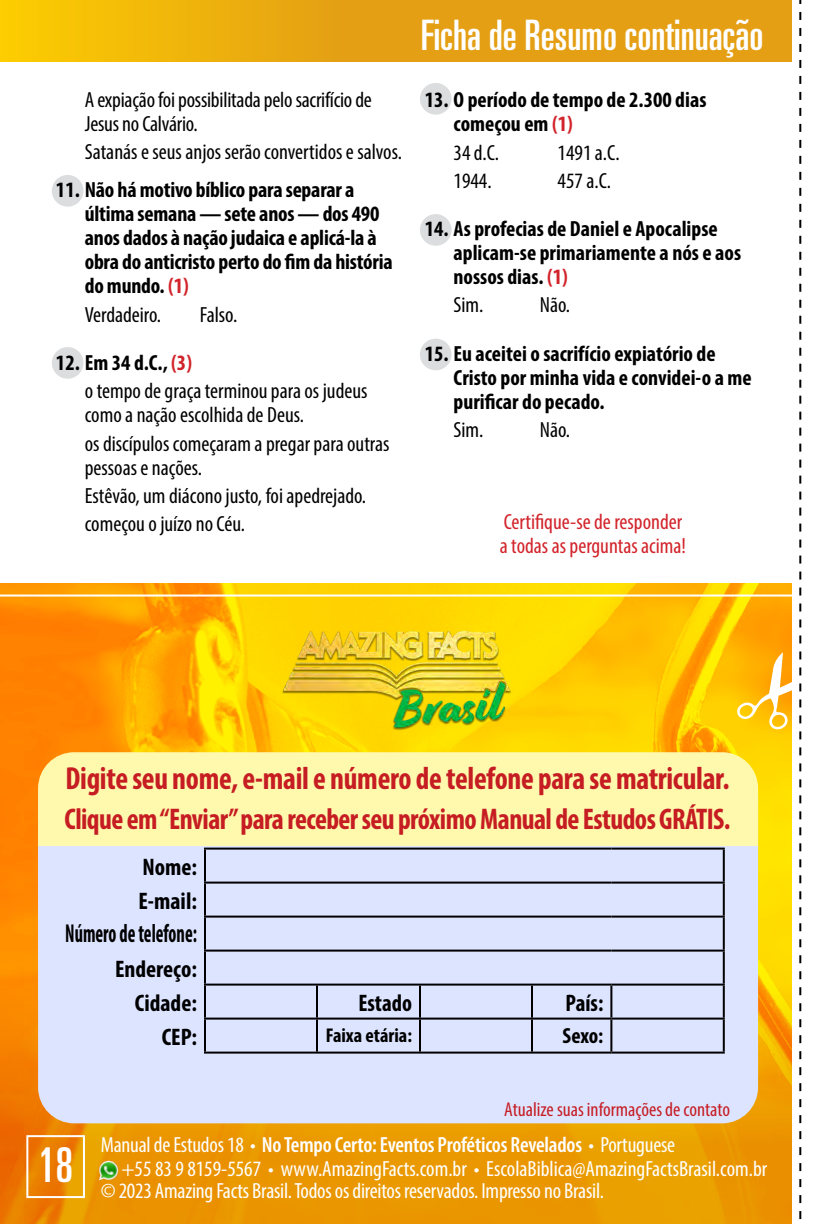
<style>
.page{position:relative;width:828px;height:1224px;background:#fff}
.page>*{position:absolute;margin:0;border:0;box-sizing:border-box;transform-origin:0 0}
.t1{font:ultra-condensed 48px "Univers";color:#fff}
.t2{font:ultra-condensed 42px "Univers";color:#fff}
.t3{font:700 condensed 32px "Myriad Pro";letter-spacing:-.01em;color:#c61d23;scale:.95 1}
.t4{font:700 condensed 30px "Myriad Pro";letter-spacing:-.02em;color:#c61d23;scale:.95 1}
.t5{font:700 condensed 26px "Myriad Pro";color:#000;scale:.71 1}
.t6{font:700 condensed 24px/34px "Myriad Pro";color:#000}
.t7{font:700 condensed 24px "Myriad Pro";color:#000;scale:.96 1}
.t8{font:700 condensed 22px/24px "Myriad Pro";color:#000}
.t9{font:condensed 22px/28.4px "Myriad Pro";color:#000}
.t10{font:condensed 22px/24px "Myriad Pro";letter-spacing:-.005em;color:#fff}
.t11{font:condensed 22px/23.8px "Myriad Pro";color:#d2232a}
.t12{font:condensed 22px "Myriad Pro";color:#000}
.t13{font:condensed 20px "Myriad Pro";color:#c61d23}
.t14{font:700 condensed 20px "Myriad Pro";color:#000}
.s1{color:#d2232a}
.s2{font-weight:700}
.s3{font-weight:700;color:#d2232a}
.s4{font-style:inherit}
.s5{font-weight:600}
</style>
<div class="page">
<div style="left:0;top:0;width:792px;height:62px;background:linear-gradient(to right,#f5bf07,#de9419)"></div>
<img style="left:0;top:584px;width:792px;height:385px">
<svg style="left:0;top:969px;width:792px;height:255px;background:#eb9500"></svg>
<div style="left:420px;top:83px;width:32px;height:32px;background:#dcddde;border-radius:50%"></div>
<div style="left:52px;top:175px;width:32px;height:32px;background:#dcddde;border-radius:50%"></div>
<svg style="left:799px;top:0;width:2px;height:1220px"></svg>
<div style="left:26px;top:1135px;width:59px;height:63px;border:2px solid #fff"></div>
<svg style="left:736px;top:652px;width:56px;height:78px"></svg>
<hr style="left:0;top:595px;width:792px;height:2px;background:#fff">
<div style="left:420px;top:214px;width:32px;height:32px;background:#dcddde;border-radius:50%"></div>
<div style="left:52px;top:347px;width:32px;height:32px;background:#dcddde;border-radius:50%"></div>
<div style="left:420px;top:339px;width:32px;height:31px;background:#dcddde;border-radius:50%"></div>
<img style="left:281px;top:622px;width:232px;height:110px">
<img style="left:99px;top:1160px;width:20px;height:20px">
<div style="left:38px;top:760px;width:720px;height:363px;background:#dde4ff;border-radius:36px"></div>
<div style="left:38px;top:752px;width:720px;height:157px;background:#fff9ae;border-radius:36px"></div>
<svg style="left:38px;top:846px;width:720px;height:63px;background:#d2d9f3"></svg>
<svg style="left:54px;top:849px;width:669px;height:203px"></svg>
<div style="left:317px;top:1019px;width:103px;height:34px;background:#dde4ff"></div>
<hr style="left:204px;top:848px;width:113px;height:2px;background:#000">
<hr style="left:204px;top:850px;width:2px;height:32px;background:#000">
<hr style="left:317px;top:848px;width:103px;height:2px;background:#000">
<hr style="left:420px;top:848px;width:112px;height:2px;background:#000">
<hr style="left:532px;top:848px;width:79px;height:2px;background:#000">
<hr style="left:611px;top:848px;width:114px;height:2px;background:#000">
<hr style="left:723px;top:850px;width:2px;height:32px;background:#000">
<hr style="left:204px;top:882px;width:113px;height:2px;background:#000">
<hr style="left:204px;top:884px;width:2px;height:32px;background:#000">
<hr style="left:317px;top:882px;width:103px;height:2px;background:#000">
<hr style="left:420px;top:882px;width:112px;height:2px;background:#000">
<hr style="left:532px;top:882px;width:79px;height:2px;background:#000">
<hr style="left:611px;top:882px;width:114px;height:2px;background:#000">
<hr style="left:723px;top:884px;width:2px;height:32px;background:#000">
<hr style="left:204px;top:916px;width:113px;height:2px;background:#000">
<hr style="left:204px;top:918px;width:2px;height:32px;background:#000">
<hr style="left:317px;top:916px;width:103px;height:2px;background:#000">
<hr style="left:420px;top:916px;width:112px;height:2px;background:#000">
<hr style="left:532px;top:916px;width:79px;height:2px;background:#000">
<hr style="left:611px;top:916px;width:114px;height:2px;background:#000">
<hr style="left:723px;top:918px;width:2px;height:32px;background:#000">
<hr style="left:204px;top:950px;width:113px;height:2px;background:#000">
<hr style="left:204px;top:952px;width:2px;height:32px;background:#000">
<hr style="left:317px;top:950px;width:103px;height:2px;background:#000">
<hr style="left:420px;top:950px;width:112px;height:2px;background:#000">
<hr style="left:532px;top:950px;width:79px;height:2px;background:#000">
<hr style="left:611px;top:950px;width:114px;height:2px;background:#000">
<hr style="left:723px;top:952px;width:2px;height:32px;background:#000">
<hr style="left:611px;top:984px;width:114px;height:2px;background:#000">
<hr style="left:723px;top:986px;width:2px;height:32px;background:#000">
<hr style="left:611px;top:1018px;width:114px;height:2px;background:#000">
<hr style="left:723px;top:1020px;width:2px;height:32px;background:#000">
<hr style="left:611px;top:1052px;width:114px;height:2px;background:#000">
<hr style="left:420px;top:984px;width:112px;height:2px;background:#000">
<hr style="left:532px;top:984px;width:79px;height:2px;background:#000">
<hr style="left:531px;top:986px;width:2px;height:32px;background:#000">
<hr style="left:610px;top:986px;width:2px;height:32px;background:#000">
<hr style="left:420px;top:1018px;width:112px;height:2px;background:#000">
<hr style="left:532px;top:1018px;width:79px;height:2px;background:#000">
<hr style="left:531px;top:1020px;width:2px;height:32px;background:#000">
<hr style="left:610px;top:1020px;width:2px;height:32px;background:#000">
<hr style="left:420px;top:1052px;width:112px;height:2px;background:#000">
<hr style="left:532px;top:1052px;width:79px;height:2px;background:#000">
<hr style="left:204px;top:984px;width:113px;height:2px;background:#000">
<hr style="left:204px;top:986px;width:2px;height:32px;background:#000">
<hr style="left:317px;top:984px;width:103px;height:2px;background:#000">
<hr style="left:316px;top:986px;width:2px;height:32px;background:#000">
<hr style="left:419px;top:986px;width:2px;height:32px;background:#000">
<hr style="left:204px;top:1018px;width:113px;height:2px;background:#000">
<hr style="left:204px;top:1020px;width:2px;height:32px;background:#000">
<hr style="left:317px;top:1018px;width:103px;height:2px;background:#000">
<hr style="left:316px;top:1020px;width:2px;height:32px;background:#000">
<hr style="left:419px;top:1020px;width:2px;height:32px;background:#000">
<hr style="left:204px;top:1052px;width:113px;height:2px;background:#000">
<hr style="left:317px;top:1052px;width:103px;height:2px;background:#000">
<p class="t9" style="left:85px;top:87px;width:289px;line-height:24px">A expiação foi possibilitada pelo sacrifício de<br>Jesus no Calvário.</p>
<p class="t9" style="left:85px;top:137px;width:319px">Satanás e seus anjos serão convertidos e salvos.</p>
<p class="t8" style="left:85px;top:178px;width:309px;text-indent:-29px">11. Não há motivo bíblico para separar a última semana — sete anos — dos 490 anos dados à nação judaica e aplicá-la à obra do anticristo perto do fim da história do mundo. <span class="s1">(1)</span></p>
<p class="t9" style="left:85px;top:300px;width:78px">Verdadeiro.</p>
<p class="t9" style="left:200px;top:300px;width:39px">Falso.</p>
<p class="t9" style="left:85px;top:348px;width:284px;text-indent:-29px"><span class="s2">12. Em 34 d.C.,</span> <span class="s3">(3)<br></span>o tempo de graça terminou para os judeus</p>
<p class="t9" style="left:85px;top:401px;width:306px">como a nação escolhida de Deus.<br>os discípulos começaram a pregar para outras</p>
<p class="t9" style="left:85px;top:453px;width:283px">pessoas e nações.<br>Estêvão, um diácono justo, foi apedrejado. começou o juízo no Céu.</p>
<h2 class="t2" style="left:421px;top:11px;width:344px">Ficha de Resumo continuação</h2>
<p class="t8" style="left:454px;top:87px;width:254px;text-indent:-29px">13. O período de tempo de 2.300 dias começou em <span class="s1">(1)</span></p>
<p class="t12" style="left:454px;top:139px;width:47px">34 <span class="s4">d</span>.C.</p>
<p class="t9" style="left:558px;top:138px;width:64px">1491 a.C.</p>
<p class="t9" style="left:454px;top:166px;width:40px">1944.</p>
<p class="t9" style="left:558px;top:166px;width:55px">457 a.C.</p>
<p class="t8" style="left:454px;top:216px;width:289px;text-indent:-29px">14. As profecias de Daniel e Apocalipse aplicam-se primariamente a nós e aos nossos dias. <span class="s1">(1)</span></p>
<p class="t9" style="left:454px;top:291px;width:31px">Sim.</p>
<p class="t9" style="left:540px;top:291px;width:32px">Não.</p>
<p class="t8" style="left:454px;top:341px;width:300px;text-indent:-29px">15. Eu aceitei o sacrifício expiatório de<br>Cristo por minha vida e convidei-o a me purificar do pecado.</p>
<p class="t9" style="left:454px;top:415px;width:31px">Sim.</p>
<p class="t9" style="left:540px;top:415px;width:32px">Não.</p>
<p class="t11" style="left:500px;top:510px;width:188px">Certifique-se de responder a todas as perguntas acima!</p>
<h3 class="t3" style="left:65px;top:758px;width:701px">Digite seu nome, e-mail e número de telefone para se matricular.</h3>
<h3 class="t4" style="left:64px;top:800px;width:703px">Clique em “Enviar” para receber seu próximo Manual de Estudos GRÁTIS.</h3>
<p class="t6" style="left:139px;top:849px;width:60px">Nome:<br>E-mail:</p>
<p class="t5" style="left:65px;top:917px;width:187px">Número de telefone:</p>
<p class="t6" style="left:115px;top:951px;width:83px;text-align:right">Endereço:<br>Cidade:</p>
<p class="t7" style="left:358px;top:988px;width:57px">Estado</p>
<p class="t7" style="left:566px;top:988px;width:41px">País:</p>
<p class="t6" style="left:162px;top:1019px;width:37px">CEP:</p>
<p class="t14" style="left:326px;top:1022px;width:88px">Faixa etária:</p>
<p class="t8" style="left:563px;top:1023px;width:42px">Sexo:</p>
<h1 class="t1" style="left:38px;top:1138px;width:47px">18<sub>16</sub></h1>
<p class="t13" style="left:504px;top:1097px;width:227px">Atualize suas informações de contato</p>
<p class="t10" style="left:122px;top:1132px;width:647px;text-indent:-21px">Manual de Estudos 18 • <span class="s5">No Tempo Certo: Eventos Proféticos Revelados</span> • Portuguese<br>+55 83 9 8159-5567 • www.AmazingFacts.com.br • EscolaBiblica@AmazingFactsBrasil.com.br</p>
<p class="t10" style="left:101px;top:1178px;width:505px">© 2023 Amazing Facts Brasil. Todos os direitos reservados. Impresso no Brasil.</p>
</div>
